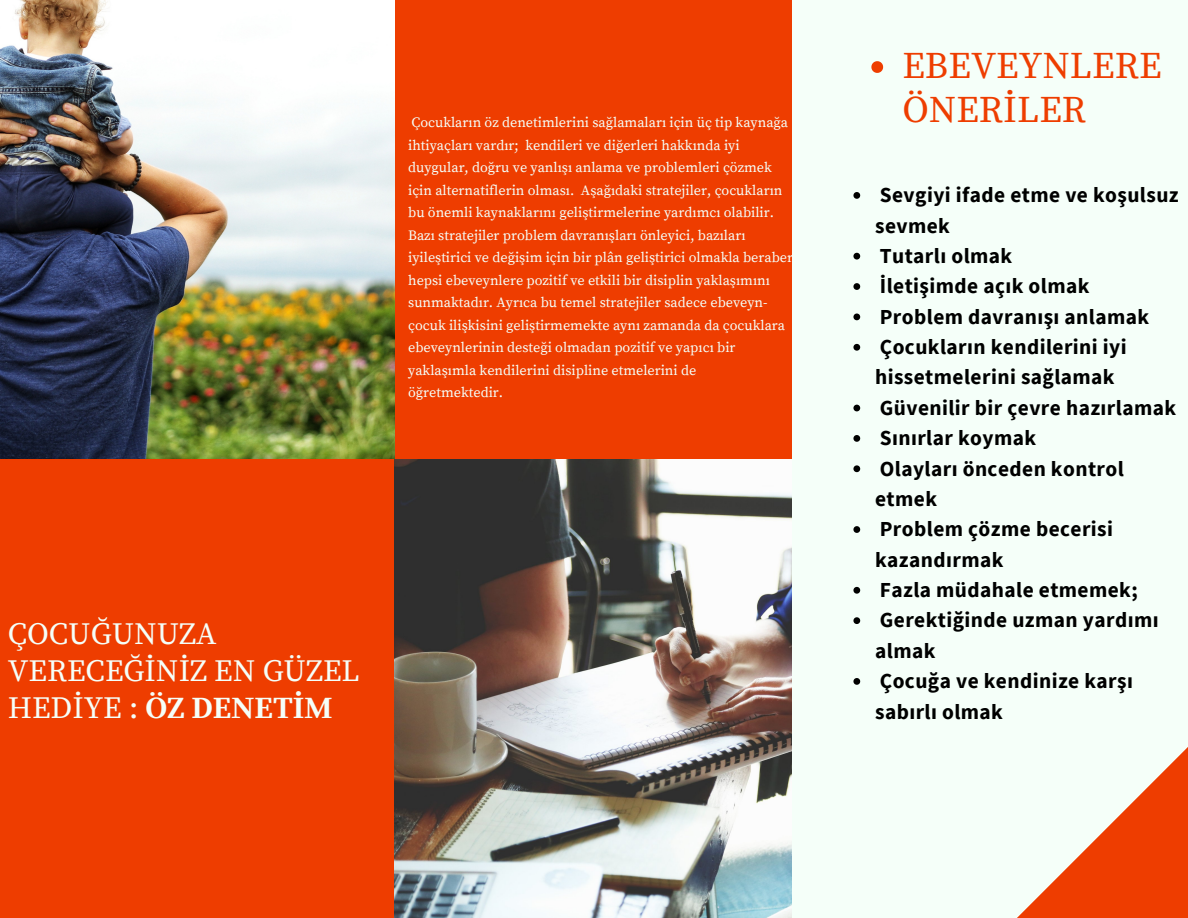
<style>
.page{position:relative;width:1188px;height:918px;background:#ee3d00}
.page>*{position:absolute;margin:0;border:0;box-sizing:border-box;transform-origin:0 0}
.t1{font:37.35px/44.2px "Source Serif Pro";color:#ee3d00}
.t2{font:30.75px/37.2px "Source Serif Pro";color:#f5fff9}
.t3{font:700 21.3px/30.3px "Source Sans Pro";letter-spacing:.02em;color:#000}
.t4{font:14.1px/22.5px "Source Serif Pro";color:#f5fff9}
.s1{font-weight:700}
</style>
<div class="page">
<img style="left:395px;top:459px;width:397px;height:459px">
<img style="left:0;top:0;width:395px;height:459px">
<div style="left:792px;top:0;width:396px;height:918px;background:#f5fff9"></div>
<svg style="left:1017px;top:747px;width:171px;height:171px"></svg>
<svg style="left:871px;top:61px;width:12px;height:12px"></svg>
<svg style="left:853px;top:192px;width:7px;height:7px"></svg>
<svg style="left:853px;top:253px;width:7px;height:7px"></svg>
<svg style="left:853px;top:283px;width:7px;height:7px"></svg>
<svg style="left:853px;top:314px;width:7px;height:6px"></svg>
<svg style="left:853px;top:344px;width:7px;height:7px"></svg>
<svg style="left:853px;top:405px;width:7px;height:6px"></svg>
<svg style="left:853px;top:435px;width:7px;height:7px"></svg>
<svg style="left:853px;top:465px;width:7px;height:7px"></svg>
<svg style="left:853px;top:526px;width:7px;height:7px"></svg>
<svg style="left:853px;top:587px;width:7px;height:7px"></svg>
<svg style="left:853px;top:617px;width:7px;height:7px"></svg>
<svg style="left:853px;top:678px;width:7px;height:7px"></svg>
<p class="t4" style="left:408px;top:112px;width:386px">Çocukların öz denetimlerini sağlamaları için üç tip kaynağa ihtiyaçları vardır; kendileri ve diğerleri hakkında iyi duygular, doğru ve yanlışı anlama ve problemleri çözmek için alternatiflerin olması. Aşağıdaki stratejiler, çocukların bu önemli kaynaklarını geliştirmelerine yardımcı olabilir.<br>Bazı stratejiler problem davranışları önleyici, bazıları iyileştirici ve değişim için bir plân geliştirici olmakla beraber hepsi ebeveynlere pozitif ve etkili bir disiplin yaklaşımını sunmaktadır. Ayrıca bu temel stratejiler sadece ebeveyn&shy;çocuk ilişkisini geliştirmemekte aynı zamanda da çocuklara ebeveynlerinin desteği olmadan pozitif ve yapıcı bir yaklaşımla kendilerini disipline etmelerini de öğretmektedir.</p>
<p class="t2" style="left:8px;top:617px;width:354px">ÇOCUĞUNUZA<br>VERECEĞİNİZ EN GÜZEL<br>HEDİYE : <span class="s1">ÖZ DENETİM</span></p>
<p class="t1" style="left:902px;top:45px;width:261px">EBEVEYNLERE<br>ÖNERİLER</p>
<p class="t3" style="left:875px;top:179px;width:305px">Sevgiyi ifade etme ve koşulsuz sevmek</p>
<p class="t3" style="left:880px;top:240px;width:134px">Tutarlı olmak</p>
<p class="t3" style="left:880px;top:271px;width:211px">İletişimde açık olmak</p>
<p class="t3" style="left:880px;top:301px;width:271px">Problem davranışı anlamak</p>
<p class="t3" style="left:875px;top:331px;width:251px">Çocukların kendilerini iyi hissetmelerini sağlamak</p>
<p class="t3" style="left:880px;top:392px;width:298px">Güvenilir bir çevre hazırlamak</p>
<p class="t3" style="left:880px;top:422px;width:158px">Sınırlar koymak</p>
<p class="t3" style="left:875px;top:453px;width:250px">Olayları önceden kontrol etmek</p>
<p class="t3" style="left:875px;top:514px;width:237px">Problem çözme becerisi kazandırmak</p>
<p class="t3" style="left:880px;top:574px;width:260px">Fazla müdahale etmemek;</p>
<p class="t3" style="left:875px;top:605px;width:285px">Gerektiğinde uzman yardımı almak</p>
<p class="t3" style="left:875px;top:665px;width:259px">Çocuğa ve kendinize karşı sabırlı olmak</p>
</div>
